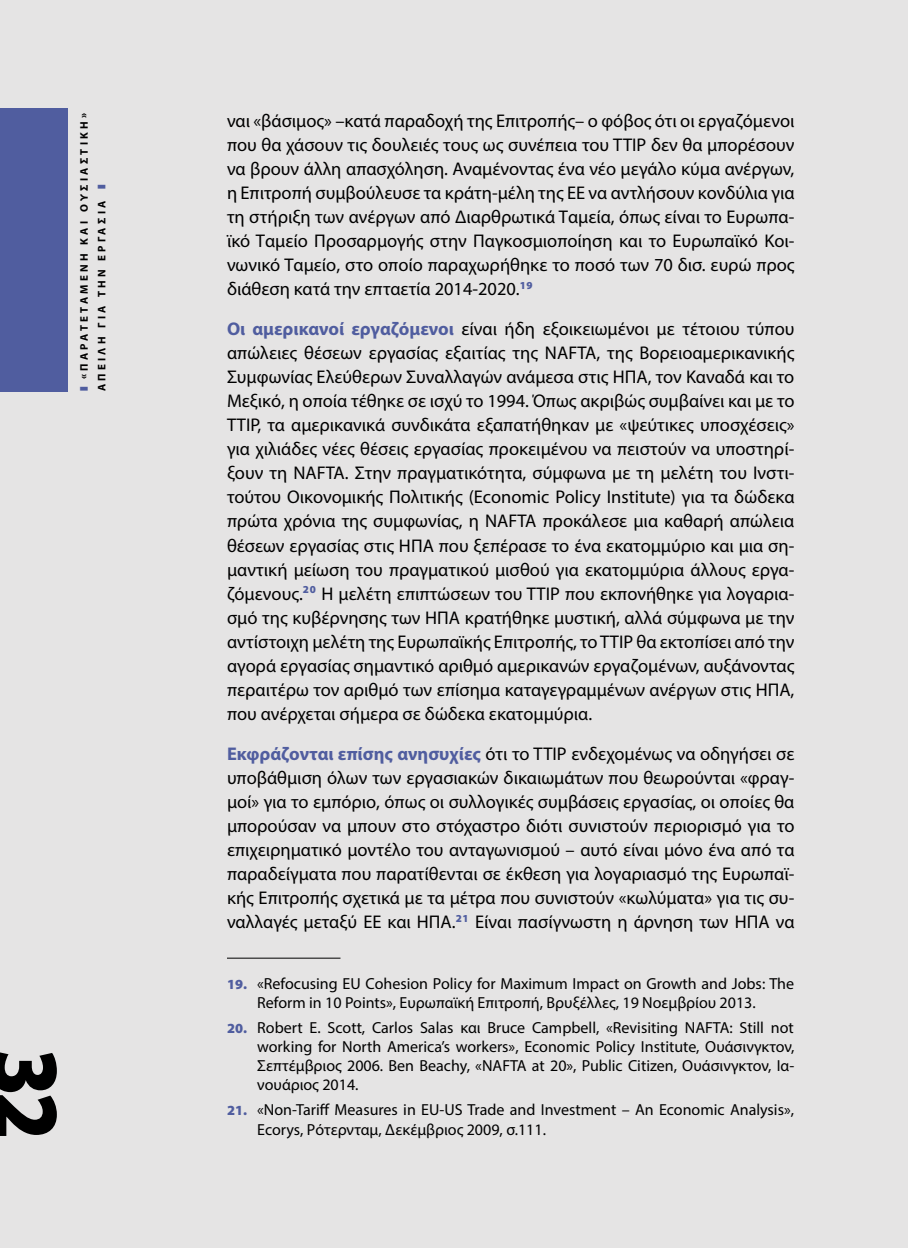
<style>
.page{position:relative;width:908px;height:1248px;background:#fff}
.page>*{position:absolute;margin:0;border:0;box-sizing:border-box;transform-origin:0 0}
.t1{font:900 98.4px "Myriad Pro";color:#000;scale:.86 1}
.t2{font:18.4px/24px "Myriad Pro";color:#000;text-align:justify}
.t3{font:16px/19.2px "Myriad Pro";color:#000;text-align:center}
.t4{font:700 11px/17.6px "Myriad Pro";letter-spacing:.3em;color:#000}
.s1{color:#505d9f}
.s2{font-weight:700;color:#505d9f}
.s3{font-weight:900;font-size:14px;color:#505d9f}
</style>
<div class="page">
<div style="left:0;top:0;width:907px;height:1247px;background:#e5e4e4"></div>
<div style="left:0;top:108px;width:68px;height:283px;background:#505d9f"></div>
<hr style="left:227px;top:957px;width:113px;height:1px;background:#000">
<p class="t4" style="left:75px;top:391px;width:280px;rotate:-90deg"><span class="s1">❚</span> «ΠΑΡΑΤΕΤΑΜΈΝΗ ΚΑΙ ΟΥΣΙΑΣΤΙΚΉ »<br>ΑΠΕΙΛΉ ΓΙΑ ΤΗΝ ΕΡΓΑΣΊ Α <span class="s1">❚</span></p>
<h1 class="t1" style="left:91px;top:1048px;width:108px;rotate:90deg">32</h1>
<p class="t2" style="left:227px;top:109px;width:568px">ναι «βάσιμος» –κατά παραδοχή της Επιτροπής– ο φόβος ότι οι εργαζόμενοι που θα χάσουν τις δουλειές τους ως συνέπεια του TTIP δεν θα μπορέσουν να βρουν άλλη απασχόληση. Αναμένοντας ένα νέο μεγάλο κύμα ανέργων, η Επιτροπή συμβούλευσε τα κράτη-μέλη της ΕΕ να αντλήσουν κονδύλια για τη στήριξη των ανέργων από Διαρθρωτικά Ταμεία, όπως είναι το Ευρωπα&shy;ϊκό Ταμείο Προσαρμογής στην Παγκοσμιοποίηση και το Ευρωπαϊκό Κοι&shy;νωνικό Ταμείο, στο οποίο παραχωρήθηκε το ποσό των 70 δισ. ευρώ προς διάθεση κατά την επταετία 2014-2020.<sup>19</sup></p>
<p class="t2" style="left:227px;top:317px;width:568px"><span class="s2">Οι αμερικανοί εργαζόμενοι</span> είναι ήδη εξοικειωμένοι με τέτοιου τύπου απώλειες θέσεων εργασίας εξαιτίας της NAFTA, της Βορειοαμερικανικής Συμφωνίας Ελεύθερων Συναλλαγών ανάμεσα στις ΗΠΑ, τον Καναδά και το Μεξικό, η οποία τέθηκε σε ισχύ το 1994. Όπως ακριβώς συμβαίνει και με το TTIP, τα αμερικανικά συνδικάτα εξαπατήθηκαν με «ψεύτικες υποσχέσεις» για χιλιάδες νέες θέσεις εργασίας προκειμένου να πειστούν να υποστηρί&shy;ξουν τη NAFTA. Στην πραγματικότητα, σύμφωνα με τη μελέτη του Ινστι&shy;τούτου Οικονομικής Πολιτικής (Economic Policy Institute) για τα δώδεκα πρώτα χρόνια της συμφωνίας, η NAFTA προκάλεσε μια καθαρή απώλεια θέσεων εργασίας στις ΗΠΑ που ξεπέρασε το ένα εκατομμύριο και μια ση&shy;μαντική μείωση του πραγματικού μισθού για εκατομμύρια άλλους εργα&shy;ζόμενους.<sup>20</sup> Η μελέτη επιπτώσεων του TTIP που εκπονήθηκε για λογαρια&shy;σμό της κυβέρνησης των ΗΠΑ κρατήθηκε μυστική, αλλά σύμφωνα με την αντίστοιχη μελέτη της Ευρωπαϊκής Επιτροπής, το TTIP θα εκτοπίσει από την αγορά εργασίας σημαντικό αριθμό αμερικανών εργαζομένων, αυξάνοντας περαιτέρω τον αριθμό των επίσημα καταγεγραμμένων ανέργων στις ΗΠΑ, που ανέρχεται σήμερα σε δώδεκα εκατομμύρια.</p>
<p class="t2" style="left:227px;top:741px;width:568px"><span class="s2">Εκφράζονται επίσης ανησυχίες</span> ότι το TTIP ενδεχομένως να οδηγήσει σε υποβάθμιση όλων των εργασιακών δικαιωμάτων που θεωρούνται «φραγ&shy;μοί» για το εμπόριο, όπως οι συλλογικές συμβάσεις εργασίας, οι οποίες θα μπορούσαν να μπουν στο στόχαστρο διότι συνιστούν περιορισμό για το επιχειρηματικό μοντέλο του ανταγωνισμού – αυτό είναι μόνο ένα από τα παραδείγματα που παρατίθενται σε έκθεση για λογαριασμό της Ευρωπαϊ&shy;κής Επιτροπής σχετικά με τα μέτρα που συνιστούν «κωλύματα» για τις συ&shy;ναλλαγές μεταξύ ΕΕ και ΗΠΑ.<sup>21</sup> Είναι πασίγνωστη η άρνηση των ΗΠΑ να</p>
<p class="t3" style="left:227px;top:973px;width:568px"><span class="s3">19.</span> «Refocusing EU Cohesion Policy for Maximum Impact on Growth and Jobs: The<br>Reform in 10 Points», Ευρωπαϊκή Επιτροπή, Βρυξέλλες, 19 Νοεμβρίου 2013.</p>
<p class="t3" style="left:257px;top:1017px;width:538px;text-align:justify;text-indent:-30px"><span class="s3">20.</span> Robert E. Scott, Carlos Salas και Bruce Campbell, «Revisiting NAFTA: Still not working for North America’s workers», Economic Policy Institute, Ουάσινγκτον, Σεπτέμβριος 2006. Ben Beachy, «NAFTA at 20», Public Citizen, Ουάσινγκτον, Ια&shy;νουάριος 2014.</p>
<p class="t3" style="left:257px;top:1099px;width:538px;text-align:left;text-indent:-30px"><span class="s3">21.</span> «Non-Tariff Measures in EU-US Trade and Investment – An Economic Analysis»,<br>Ecorys, Ρότερνταμ, Δεκέμβριος 2009, σ.111.</p>
</div>
